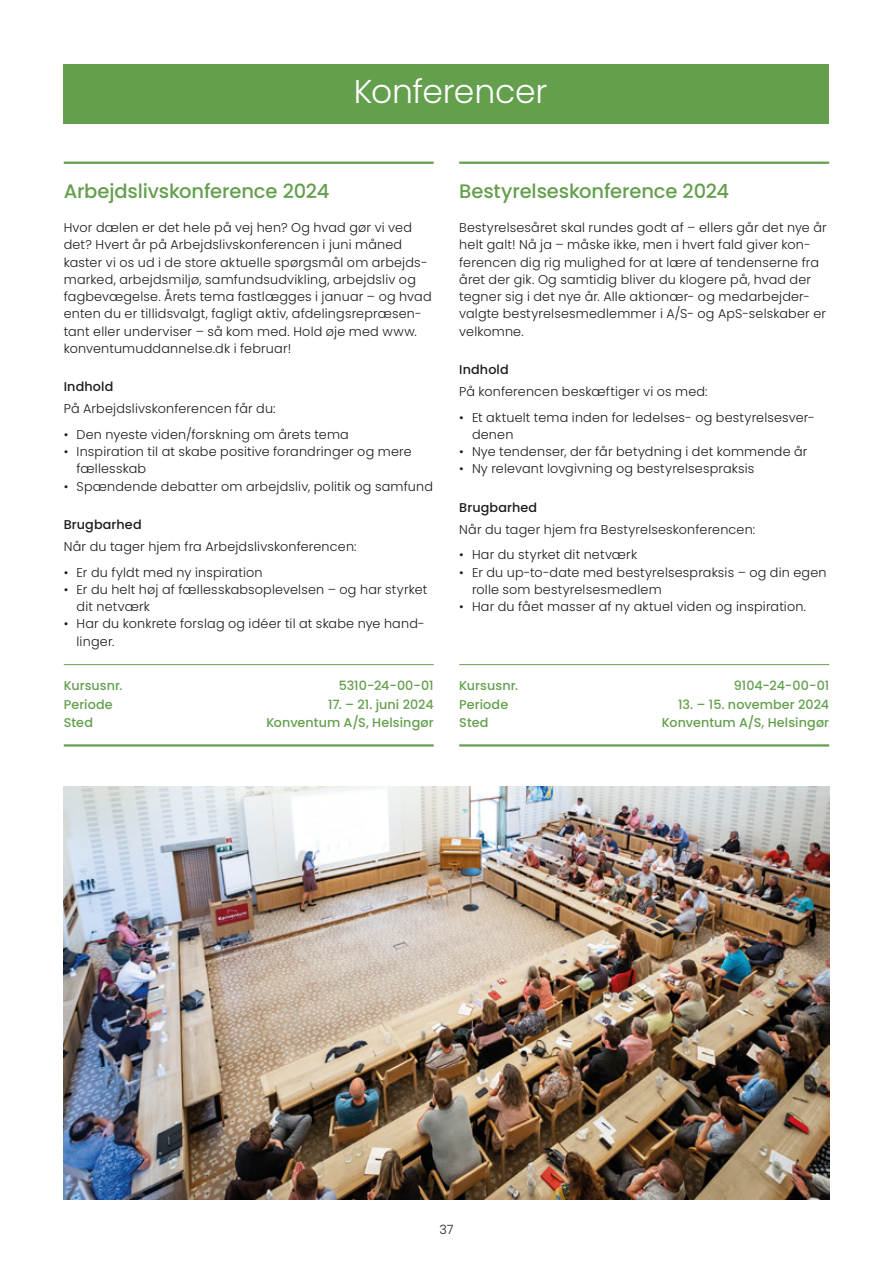
<style>
.page{position:relative;width:893px;height:1263px;background:#fff}
.page>*{position:absolute;margin:0;border:0;box-sizing:border-box;transform-origin:0 0}
.t1{font:300 33px "Poppins";letter-spacing:-.005em;color:#fff}
.t2{font:500 19.5px "Poppins";letter-spacing:-.005em;color:#649f4d}
.t3{font:300 12.75px/17.2px "Poppins";letter-spacing:.015em;color:#1d1d1b}
.t4{font:500 12.75px "Poppins";letter-spacing:.005em;color:#649f4d}
.t5{font:500 12.75px "Poppins";letter-spacing:.01em;color:#1d1d1b}
</style>
<div class="page">
<div style="left:64px;top:64px;width:765px;height:59px;background:#649f4d"></div>
<hr style="left:459px;top:162px;width:370px;height:2px;background:#649f4d">
<hr style="left:459px;top:664px;width:370px;height:1px;background:#649f4d">
<hr style="left:459px;top:744px;width:370px;height:2px;background:#649f4d">
<hr style="left:64px;top:162px;width:370px;height:2px;background:#649f4d">
<hr style="left:64px;top:664px;width:370px;height:1px;background:#649f4d">
<hr style="left:64px;top:744px;width:370px;height:2px;background:#649f4d">
<img style="left:64px;top:787px;width:765px;height:412px">
<h1 class="t1" style="left:354px;top:72px;width:195px">Konferencer</h1>
<h2 class="t2" style="left:64px;top:180px;width:267px">Arbejdslivskonference 2024</h2>
<p class="t3" style="left:64px;top:219px;width:369px">Hvor dælen er det hele på vej hen? Og hvad gør vi ved det? Hvert år på Arbejdslivskonferencen i juni måned kaster vi os ud i de store aktuelle spørgsmål om arbejds&shy;marked, arbejdsmiljø, samfundsudvikling, arbejdsliv og fagbevægelse. Årets tema fastlægges i januar – og hvad enten du er tillidsvalgt, fagligt aktiv, afdelingsrepræsen&shy;tant eller underviser – så kom med. Hold øje med www. konventumuddannelse.dk i februar!</p>
<p class="t5" style="left:64px;top:380px;width:51px">Indhold</p>
<p class="t3" style="left:64px;top:400px;width:213px">På Arbejdslivskonferencen får du:</p>
<p class="t3" style="left:64px;top:426px;width:287px">• Den nyeste viden/forskning om årets tema</p>
<p class="t3" style="left:77px;top:443px;width:337px;text-indent:-13px">• Inspiration til at skabe positive forandringer og mere fællesskab</p>
<p class="t3" style="left:64px;top:478px;width:371px">• Spændende debatter om arbejdsliv, politik og samfund</p>
<p class="t5" style="left:64px;top:517px;width:79px">Brugbarhed</p>
<p class="t3" style="left:64px;top:538px;width:294px">Når du tager hjem fra Arbejdslivskonferencen:</p>
<p class="t3" style="left:64px;top:564px;width:200px">• Er du fyldt med ny inspiration</p>
<p class="t3" style="left:77px;top:581px;width:352px;text-indent:-13px">• Er du helt høj af fællesskabsoplevelsen – og har styrket dit netværk</p>
<p class="t3" style="left:77px;top:615px;width:350px;text-indent:-13px">• Har du konkrete forslag og idéer til at skabe nye hand&shy;linger.</p>
<p class="t4" style="left:64px;top:678px;width:60px">Kursusnr.</p>
<p class="t4" style="left:339px;top:678px;width:97px">5310-24-00-01</p>
<p class="t4" style="left:64px;top:697px;width:50px">Periode</p>
<p class="t4" style="left:328px;top:697px;width:107px">17. – 21. juni 2024</p>
<p class="t4" style="left:64px;top:716px;width:31px">Sted</p>
<p class="t4" style="left:266px;top:716px;width:169px">Konventum A/S, Helsingør</p>
<h2 class="t2" style="left:459px;top:180px;width:271px">Bestyrelseskonference 2024</h2>
<p class="t3" style="left:459px;top:219px;width:369px">Bestyrelsesåret skal rundes godt af – ellers går det nye år helt galt! Nå ja – måske ikke, men i hvert fald giver kon&shy;ferencen dig rig mulighed for at lære af tendenserne fra året der gik. Og samtidig bliver du klogere på, hvad der tegner sig i det nye år. Alle aktionær- og medarbejder&shy;valgte bestyrelsesmedlemmer i A/S- og ApS-selskaber er velkomne.</p>
<p class="t5" style="left:459px;top:362px;width:51px">Indhold</p>
<p class="t3" style="left:459px;top:383px;width:250px">På konferencen beskæftiger vi os med:</p>
<p class="t3" style="left:472px;top:409px;width:344px;text-indent:-13px">• Et aktuelt tema inden for ledelses- og bestyrelsesver&shy;denen</p>
<p class="t3" style="left:459px;top:443px;width:350px">• Nye tendenser, der får betydning i det kommende år</p>
<p class="t3" style="left:459px;top:460px;width:297px">• Ny relevant lovgivning og bestyrelsespraksis</p>
<p class="t5" style="left:459px;top:500px;width:79px">Brugbarhed</p>
<p class="t3" style="left:459px;top:521px;width:298px">Når du tager hjem fra Bestyrelseskonferencen:</p>
<p class="t3" style="left:459px;top:546px;width:179px">• Har du styrket dit netværk</p>
<p class="t3" style="left:472px;top:564px;width:356px;text-indent:-13px">• Er du up-to-date med bestyrelsespraksis – og din egen rolle som bestyrelsesmedlem</p>
<p class="t3" style="left:459px;top:598px;width:348px">• Har du fået masser af ny aktuel viden og inspiration.</p>
<p class="t4" style="left:459px;top:678px;width:60px">Kursusnr.</p>
<p class="t4" style="left:734px;top:678px;width:97px">9104-24-00-01</p>
<p class="t4" style="left:459px;top:697px;width:50px">Periode</p>
<p class="t4" style="left:678px;top:697px;width:153px">13. – 15. november 2024</p>
<p class="t4" style="left:459px;top:716px;width:31px">Sted</p>
<p class="t4" style="left:662px;top:716px;width:169px">Konventum A/S, Helsingør</p>
<p class="t3" style="left:439px;top:1221px;width:16px">37</p>
</div>
